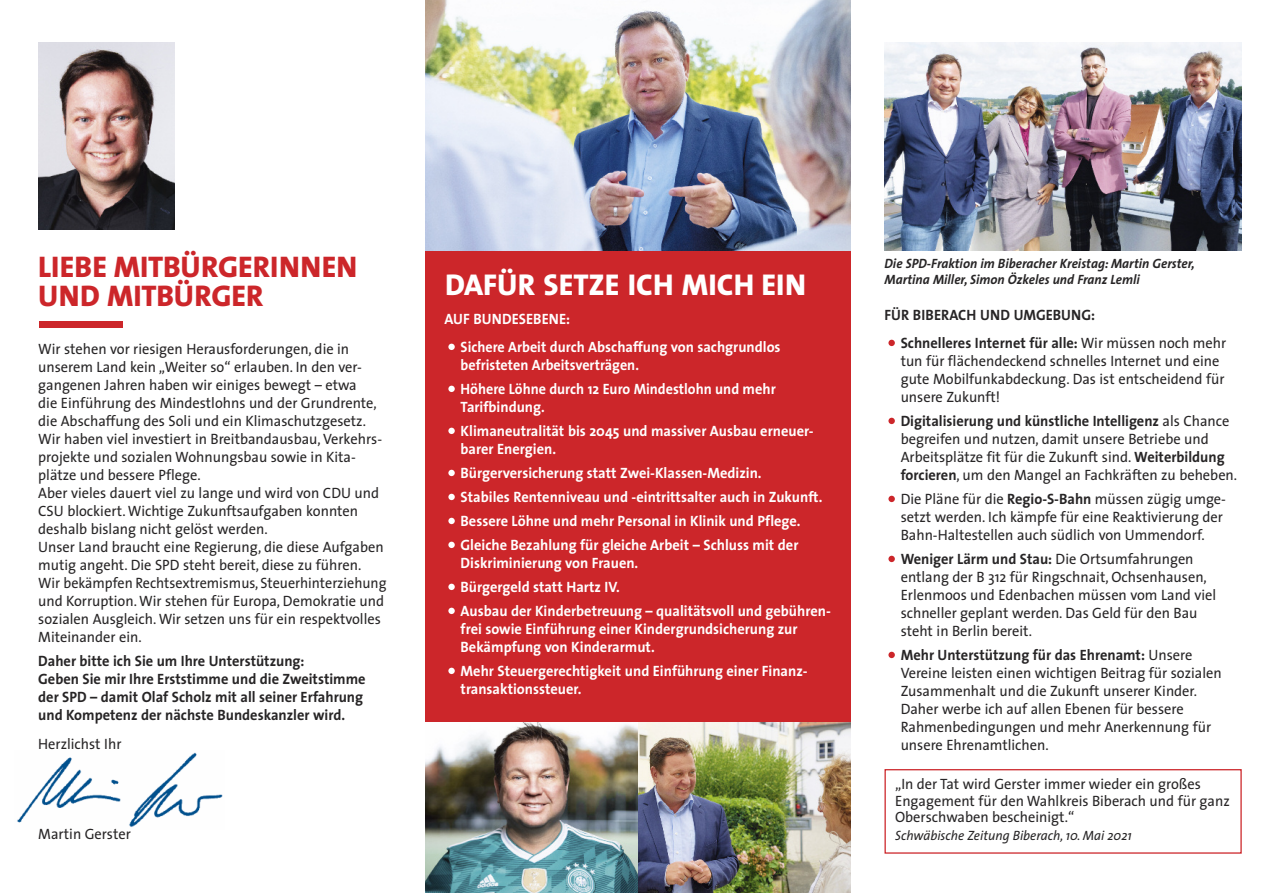
<style>
.page{position:relative;width:1263px;height:893px;background:#fff}
.page>*{position:absolute;margin:0;border:0;box-sizing:border-box;transform-origin:0 0}
.t1{font:800 30.3px "The Sans";color:#fff}
.t2{font:800 30px/29.2px "The Sans";color:#cc262a}
.t3{font:15px/18px "The Sans";color:#272526;scale:.96 1}
.t4{font:700 15px/24px "The Sans";color:#fff;scale:.96 1}
.t5{font:700 15px/18px "The Sans";color:#272526;scale:.96 1}
.t6{font:700 15px/18px "The Sans";color:#fff;scale:.94 1}
.t7{font:italic 700 13.5px/16.5px "The Sans";color:#272526;scale:.96 1}
.t8{font:italic 13.5px "The Sans";color:#272526;scale:.96 1}
.s1{font-weight:700}
</style>
<div class="page">
<img style="left:17px;top:752px;width:206px;height:75px">
<div style="left:425px;top:251px;width:425px;height:472px;background:#cc262a"></div>
<img style="left:638px;top:723px;width:212px;height:170px">
<img style="left:425px;top:0;width:425px;height:251px">
<img style="left:38px;top:43px;width:136px;height:187px">
<img style="left:884px;top:43px;width:358px;height:208px">
<img style="left:425px;top:723px;width:213px;height:170px">
<div style="left:40px;top:321px;width:83px;height:7px;background:#cc262a"></div>
<div style="left:888px;top:340px;width:7px;height:6px;background:#cc262a;border-radius:50%"></div>
<div style="left:888px;top:418px;width:7px;height:6px;background:#cc262a;border-radius:50%"></div>
<div style="left:888px;top:496px;width:7px;height:6px;background:#cc262a;border-radius:50%"></div>
<div style="left:888px;top:556px;width:7px;height:6px;background:#cc262a;border-radius:50%"></div>
<div style="left:888px;top:652px;width:7px;height:6px;background:#cc262a;border-radius:50%"></div>
<div style="left:884px;top:769px;width:358px;height:85px;border:1px solid #cc262a"></div>
<div style="left:448px;top:344px;width:7px;height:6px;background:#fff;border-radius:50%"></div>
<div style="left:448px;top:386px;width:7px;height:6px;background:#fff;border-radius:50%"></div>
<div style="left:448px;top:428px;width:7px;height:6px;background:#fff;border-radius:50%"></div>
<div style="left:448px;top:470px;width:7px;height:6px;background:#fff;border-radius:50%"></div>
<div style="left:448px;top:494px;width:7px;height:6px;background:#fff;border-radius:50%"></div>
<div style="left:448px;top:518px;width:7px;height:6px;background:#fff;border-radius:50%"></div>
<div style="left:448px;top:542px;width:7px;height:6px;background:#fff;border-radius:50%"></div>
<div style="left:448px;top:584px;width:7px;height:6px;background:#fff;border-radius:50%"></div>
<div style="left:448px;top:608px;width:7px;height:6px;background:#fff;border-radius:50%"></div>
<div style="left:448px;top:668px;width:7px;height:6px;background:#fff;border-radius:50%"></div>
<h2 class="t2" style="left:38px;top:255px;width:320px">LIEBE MITBÜRGERINNEN<br>UND MITBÜRGER</h2>
<p class="t3" style="left:38px;top:341px;width:364px">Wir stehen vor riesigen Herausforderungen, die in unserem Land kein „Weiter so“ erlauben. In den ver&shy;gangenen Jahren haben wir einiges bewegt – etwa<br>die Einführung des Mindestlohns und der Grundrente, die Abschaffung des Soli und ein Klimaschutzgesetz.<br>Wir haben viel investiert in Breitbandausbau, Verkehrs&shy;projekte und sozialen Wohnungsbau sowie in Kita&shy;plätze und bessere Pflege.<br>Aber vieles dauert viel zu lange und wird von CDU und CSU blockiert. Wichtige Zukunftsaufgaben konnten deshalb bislang nicht gelöst werden.<br>Unser Land braucht eine Regierung, die diese Aufgaben mutig angeht. Die SPD steht bereit, diese zu führen.<br>Wir bekämpfen Rechtsextremismus, Steuerhinterziehung und Korruption. Wir stehen für Europa, Demokratie und sozialen Ausgleich. Wir setzen uns für ein respektvolles Miteinander ein.</p>
<p class="t5" style="left:38px;top:653px;width:342px">Daher bitte ich Sie um Ihre Unterstützung:<br>Geben Sie mir Ihre Erststimme und die Zweitstimme der SPD – damit Olaf Scholz mit all seiner Erfahrung und Kompetenz der nächste Bundeskanzler wird.</p>
<p class="t3" style="left:38px;top:736px;width:88px">Herzlichst Ihr</p>
<p class="t3" style="left:38px;top:826px;width:98px">Martin Gerster</p>
<h1 class="t1" style="left:445px;top:273px;width:362px">DAFÜR SETZE ICH MICH EIN</h1>
<p class="t4" style="left:444px;top:308px;width:133px">AUF BUNDESEBENE:</p>
<p class="t6" style="left:461px;top:339px;width:342px">Sichere Arbeit durch Abschaffung von sachgrundlos befristeten Arbeitsverträgen.</p>
<p class="t6" style="left:461px;top:381px;width:337px">Höhere Löhne durch 12 Euro Mindestlohn und mehr<br>Tarifbindung.</p>
<p class="t4" style="left:461px;top:423px;width:369px;line-height:18px">Klimaneutralität bis 2045 und massiver Ausbau erneuer&shy;barer Energien.</p>
<p class="t4" style="left:461px;top:462px;width:378px">Bürgerversicherung statt Zwei-Klassen-Medizin.<br>Stabiles Rentenniveau und -eintrittsalter auch in Zukunft.<br>Bessere Löhne und mehr Personal in Klinik und Pflege.<br>Gleiche Bezahlung für gleiche Arbeit – Schluss mit der</p>
<p class="t4" style="left:461px;top:552px;width:387px">Diskriminierung von Frauen.<br>Bürgergeld statt Hartz IV.<br>Ausbau der Kinderbetreuung – qualitätsvoll und gebühren-</p>
<p class="t4" style="left:461px;top:621px;width:353px;line-height:18px">frei sowie Einführung einer Kindergrundsicherung zur<br>Bekämpfung von Kinderarmut.</p>
<p class="t4" style="left:461px;top:663px;width:363px;line-height:18px">Mehr Steuergerechtigkeit und Einführung einer Finanz&shy;transaktionssteuer.</p>
<p class="t7" style="left:884px;top:256px;width:325px">Die SPD-Fraktion im Biberacher Kreistag: Martin Gerster,<br>Martina Miller, Simon Özkeles und Franz Lemli</p>
<p class="t5" style="left:884px;top:307px;width:221px">FÜR BIBERACH UND UMGEBUNG:</p>
<p class="t3" style="left:901px;top:335px;width:341px"><span class="s1">Schnelleres Internet für alle:</span> Wir müssen noch mehr tun für flächendeckend schnelles Internet und eine gute Mobilfunkabdeckung. Das ist entscheidend für unsere Zukunft!</p>
<p class="t3" style="left:901px;top:413px;width:352px"><span class="s1">Digitalisierung und künstliche Intelligenz</span> als Chance begreifen und nutzen, damit unsere Betriebe und Arbeitsplätze fit für die Zukunft sind. <span class="s1">Weiterbildung forcieren</span>, um den Mangel an Fachkräften zu beheben.</p>
<p class="t3" style="left:901px;top:491px;width:340px">Die Pläne für die <span class="s1">Regio-S-Bahn</span> müssen zügig umge&shy;setzt werden. Ich kämpfe für eine Reaktivierung der<br>Bahn-Haltestellen auch südlich von Ummendorf.</p>
<p class="t3" style="left:901px;top:551px;width:330px"><span class="s1">Weniger Lärm und Stau:</span> Die Ortsumfahrungen entlang der B 312 für Ringschnait, Ochsenhausen, Erlenmoos und Edenbachen müssen vom Land viel schneller geplant werden. Das Geld für den Bau steht in Berlin bereit.</p>
<p class="t3" style="left:901px;top:647px;width:336px"><span class="s1">Mehr Unterstützung für das Ehrenamt:</span> Unsere Vereine leisten einen wichtigen Beitrag für sozialen Zusammenhalt und die Zukunft unserer Kinder.<br>Daher werbe ich auf allen Ebenen für bessere Rahmenbedingungen und mehr Anerkennung für unsere Ehrenamtlichen.</p>
<p class="t3" style="left:895px;top:777px;width:350px;line-height:16.5px">„In der Tat wird Gerster immer wieder ein großes<br>Engagement für den Wahlkreis Biberach und für ganz<br>Oberschwaben bescheinigt.“</p>
<p class="t8" style="left:895px;top:830px;width:248px">Schwäbische Zeitung Biberach, 10. Mai 2021</p>
</div>
